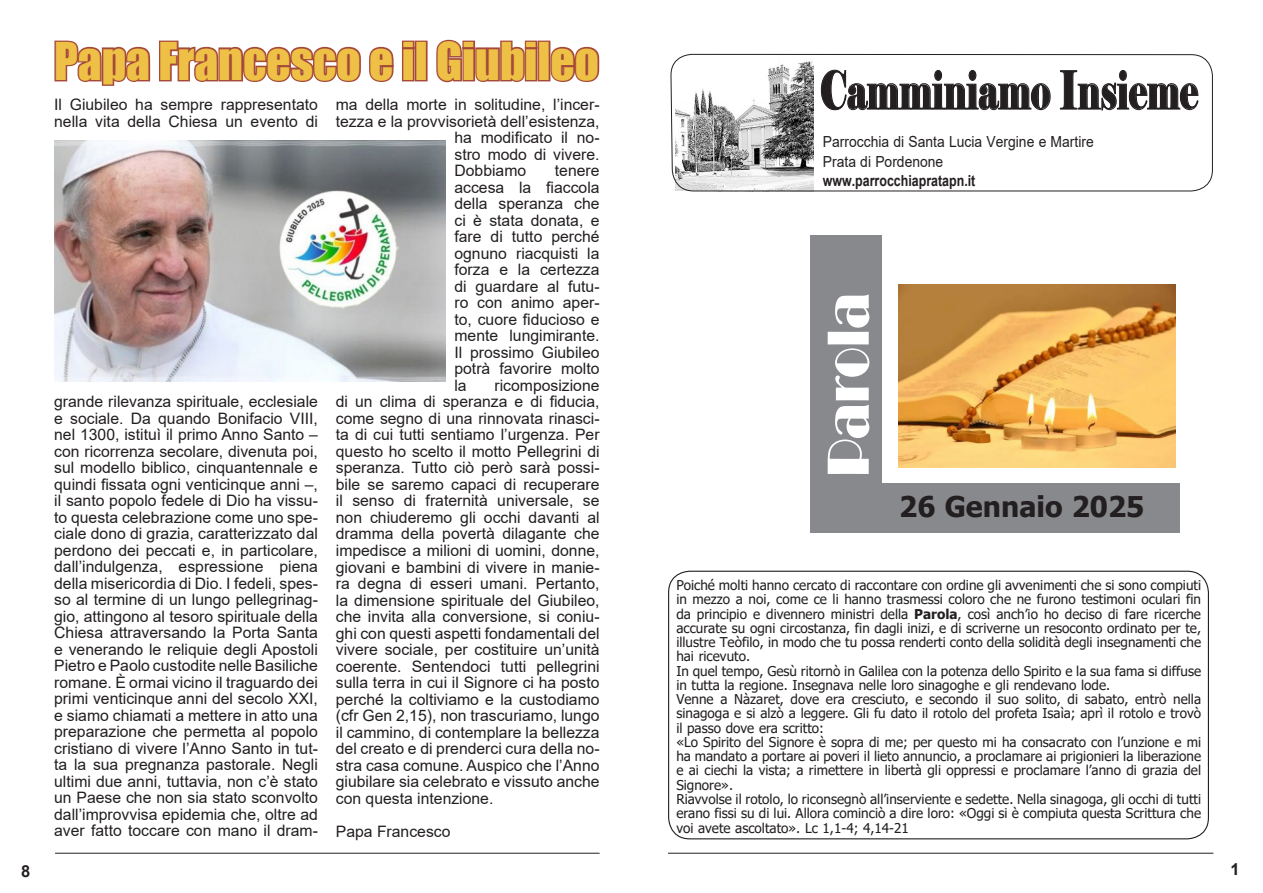
<style>
.page{position:relative;width:1263px;height:893px;background:#fff}
.page>*{position:absolute;margin:0;border:0;box-sizing:border-box;transform-origin:0 0}
.t1{font:61.65px "Broadway";color:#fff;scale:.83 1}
.t2{font:52.5px "Elephant";color:#231f20;scale:.66 1}
.t3{font:47.85px "Impact";color:#eec146}
.t4{font:700 28.5px "Tahoma";color:#231f20}
.t5{font:700 16.5px "Arial";color:#231f20}
.t6{font:15.75px/16.5px "Arial";color:#231f20;text-align:justify}
.t7{font:15.3px/19.5px "Arial";color:#231f20;scale:.91 1}
.t8{font:700 15.3px "Arial";color:#231f20;scale:.81 1}
.t9{font:13.5px/14.2px "Tahoma";color:#231f20}
.s1{font-weight:700}
</style>
<div class="page">
<svg style="left:670px;top:54px;width:543px;height:138px"></svg>
<svg style="left:821px;top:69px;width:230px;height:41px"></svg>
<svg style="left:1060px;top:70px;width:139px;height:41px"></svg>
<hr style="left:55px;top:853px;width:545px;height:1px;background:#231f20">
<hr style="left:668px;top:853px;width:545px;height:1px;background:#231f20">
<div style="left:668px;top:571px;width:541px;height:268px;border:1px solid #231f20;border-radius:21px"></div>
<div style="left:882px;top:483px;width:298px;height:49px;background:#87898c"></div>
<img style="left:899px;top:284px;width:276px;height:184px">
<div style="left:810px;top:235px;width:72px;height:297px;background:#87898c"></div>
<svg style="left:54px;top:40px;width:362px;height:46px"></svg>
<div style="left:415px;top:41px;width:13px;height:40px;border:3px solid #a5493a"></div>
<svg style="left:436px;top:39px;width:103px;height:44px"></svg>
<div style="left:538px;top:41px;width:12px;height:40px;border:3px solid #a5493a"></div>
<svg style="left:548px;top:45px;width:52px;height:37px"></svg>
<img style="left:55px;top:140px;width:391px;height:241px">
<p class="t5" style="left:21px;top:860px;width:11px">8</p>
<h3 class="t3" style="left:54px;top:24px;width:547px">Papa Francesco e il Giubileo</h3>
<p class="t6" style="left:54px;top:96px;width:265px">Il Giubileo ha sempre rappresentato nella vita della Chiesa un evento di</p>
<p class="t6" style="left:54px;top:393px;width:265px">grande rilevanza spirituale, ecclesiale e sociale. Da quando Bonifacio VIII, nel 1300, istituì il primo Anno Santo – con ricorrenza secolare, divenuta poi, sul modello biblico, cinquantennale e quindi fissata ogni venticinque anni –, il santo popolo fedele di Dio ha vissu&shy;to questa celebrazione come uno spe&shy;ciale dono di grazia, caratterizzato dal perdono dei peccati e, in particolare, dall’indulgenza, espressione piena della misericordia di Dio. I fedeli, spes&shy;so al termine di un lungo pellegrinag&shy;gio, attingono al tesoro spirituale della Chiesa attraversando la Porta Santa e venerando le reliquie degli Apostoli Pietro e Paolo custodite nelle Basiliche romane. È ormai vicino il traguardo dei primi venticinque anni del secolo XXI, e siamo chiamati a mettere in atto una preparazione che permetta al popolo cristiano di vivere l’Anno Santo in tut&shy;ta la sua pregnanza pastorale. Negli ultimi due anni, tuttavia, non c’è stato un Paese che non sia stato sconvolto dall’improvvisa epidemia che, oltre ad aver fatto toccare con mano il dram-</p>
<p class="t6" style="left:336px;top:96px;width:265px">ma della morte in solitudine, l’incer-</p>
<p class="t6" style="left:336px;top:113px;width:265px">tezza e la provvisorietà dell’esistenza,</p>
<p class="t6" style="left:454px;top:129px;width:147px">ha modificato il no-</p>
<p class="t6" style="left:454px;top:146px;width:147px">stro modo di vivere.</p>
<p class="t6" style="left:454px;top:162px;width:73px">Dobbiamo</p>
<p class="t6" style="left:454px;top:162px;width:147px;text-indent:100px">tenere accesa la fiaccola della speranza che ci è stata donata, e fare di tutto perché ognuno riacquisti la forza e la certezza di guardare al futu&shy;ro con animo aper&shy;to, cuore fiducioso e mente lungimirante.<br>Il prossimo Giubileo potrà favorire molto la</p>
<p class="t6" style="left:336px;top:377px;width:265px;text-indent:159px">ricomposizione di un clima di speranza e di fiducia, come segno di una rinnovata rinasci&shy;ta di cui tutti sentiamo l’urgenza. Per questo ho scelto il motto Pellegrini di speranza. Tutto ciò però sarà possi&shy;bile se saremo capaci di recuperare il senso di fraternità universale, se non chiuderemo gli occhi davanti al dramma della povertà dilagante che impedisce a milioni di uomini, donne, giovani e bambini di vivere in manie&shy;ra degna di esseri umani. Pertanto, la dimensione spirituale del Giubileo, che invita alla conversione, si coniu&shy;ghi con questi aspetti fondamentali del vivere sociale, per costituire un’unità coerente. Sentendoci tutti pellegrini sulla terra in cui il Signore ci ha posto perché la coltiviamo e la custodiamo (cfr Gen 2,15), non trascuriamo, lungo il cammino, di contemplare la bellezza del creato e di prenderci cura della no&shy;stra casa comune. Auspico che l’Anno giubilare sia celebrato e vissuto anche con questa intenzione.</p>
<p class="t6" style="left:336px;top:823px;width:116px">Papa Francesco</p>
<h2 class="t2" style="left:820px;top:57px;width:575px">Camminiamo Insieme</h2>
<p class="t7" style="left:823px;top:132px;width:299px">Parrocchia di Santa Lucia Vergine e Martire<br>Prata di Pordenone</p>
<p class="t8" style="left:823px;top:170px;width:190px">www.parrocchiapratapn.it</p>
<h1 class="t1" style="left:812px;top:477px;width:223px;rotate:-90deg">Parola</h1>
<h3 class="t4" style="left:899px;top:486px;width:247px">26 Gennaio 2025</h3>
<p class="t9" style="left:676px;top:579px;width:526px">Poiché molti hanno cercato di raccontare con ordine gli avvenimenti che si sono compiuti in mezzo a noi, come ce li hanno trasmessi coloro che ne furono testimoni oculari fin da principio e divennero ministri della <span class="s1">Parola</span>, così anch’io ho deciso di fare ricerche accurate su ogni circostanza, fin dagli inizi, e di scriverne un resoconto ordinato per te, illustre Teòfilo, in modo che tu possa renderti conto della solidità degli insegnamenti che hai ricevuto.<br>In quel tempo, Gesù ritornò in Galilea con la potenza dello Spirito e la sua fama si diffuse in tutta la regione. Insegnava nelle loro sinagoghe e gli rendevano lode.<br>Venne a Nàzaret, dove era cresciuto, e secondo il suo solito, di sabato, entrò nella sinagoga e si alzò a leggere. Gli fu dato il rotolo del profeta Isaìa; aprì il rotolo e trovò il passo dove era scritto:<br>«Lo Spirito del Signore è sopra di me; per questo mi ha consacrato con l’unzione e mi ha mandato a portare ai poveri il lieto annuncio, a proclamare ai prigionieri la liberazione e ai ciechi la vista; a rimettere in libertà gli oppressi e proclamare l’anno di grazia del Signore».<br>Riavvolse il rotolo, lo riconsegnò all’inserviente e sedette. Nella sinagoga, gli occhi di tutti erano fissi su di lui. Allora cominciò a dire loro: «Oggi si è compiuta questa Scrittura che voi avete ascoltato». Lc 1,1-4; 4,14-21</p>
<p class="t5" style="left:1230px;top:857px;width:11px">1</p>
</div>
